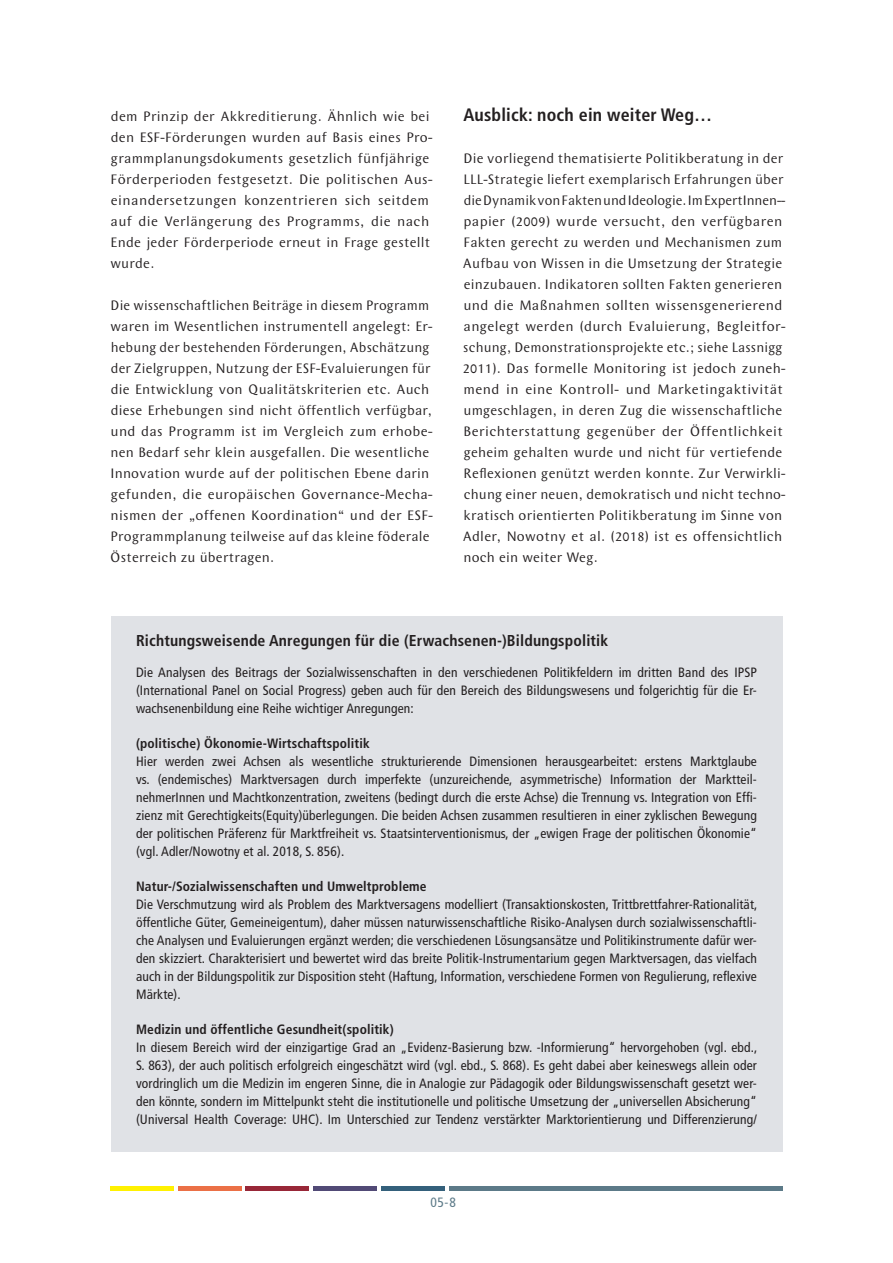
<style>
.page{position:relative;width:893px;height:1263px;background:#fff}
.page>*{position:absolute;margin:0;border:0;box-sizing:border-box;transform-origin:0 0}
.t1{font:700 condensed 18px "Frutiger LT Std";letter-spacing:.01em;color:#231f20}
.t2{font:700 condensed 15.75px "Frutiger LT Std";letter-spacing:.01em;color:#231f20}
.t3{font:14.25px/21px "Wunderlich";letter-spacing:.015em;color:#231f20}
.t4{font:condensed 13.5px/18px "Frutiger LT Std";letter-spacing:.01em;color:#231f20;text-align:justify}
.t5{font:700 condensed 13.5px "Frutiger LT Std";letter-spacing:.01em;color:#231f20}
.t6{font:condensed 13.5px "Frutiger LT Std";color:#5c7a88}
</style>
<div class="page">
<div style="left:111px;top:1186px;width:63px;height:5px;background:#fff101"></div>
<div style="left:178px;top:1186px;width:64px;height:5px;background:#eb7046"></div>
<div style="left:246px;top:1186px;width:63px;height:5px;background:#982738"></div>
<div style="left:313px;top:1186px;width:64px;height:5px;background:#514a76"></div>
<div style="left:381px;top:1186px;width:63px;height:5px;background:#34607b"></div>
<div style="left:449px;top:1186px;width:333px;height:5px;background:#5c7a88"></div>
<div style="left:111px;top:616px;width:671px;height:535px;background:#e0e2e6"></div>
<p class="t3" style="left:110px;top:106px;width:324px">dem Prinzip der Akkreditierung. Ähnlich wie bei den ESF-Förderungen wurden auf Basis eines Pro&shy;grammplanungsdokuments gesetzlich fünfjährige Förderperioden festgesetzt. Die politischen Aus&shy;einandersetzungen konzentrieren sich seitdem auf die Verlängerung des Programms, die nach Ende jeder Förderperiode erneut in Frage gestellt wurde.</p>
<p class="t3" style="left:110px;top:295px;width:324px">Die wissenschaftlichen Beiträge in diesem Programm waren im Wesentlichen instrumentell angelegt: Er&shy;hebung der bestehenden Förderungen, Abschätzung der Zielgruppen, Nutzung der ESF-Evaluierungen für die Entwicklung von Qualitätskriterien etc. Auch diese Erhebungen sind nicht öffentlich verfügbar, und das Programm ist im Vergleich zum erhobe&shy;nen Bedarf sehr klein ausgefallen. Die wesentliche Innovation wurde auf der politischen Ebene darin gefunden, die europäischen Governance-Mecha&shy;nismen der „offenen Koordination“ und der ESF-Programmplanung teilweise auf das kleine föderale Österreich zu übertragen.</p>
<h1 class="t1" style="left:463px;top:104px;width:250px">Ausblick: noch ein weiter Weg…</h1>
<p class="t3" style="left:463px;top:148px;width:324px">Die vorliegend thematisierte Politikberatung in der LLL-Strategie liefert exemplarisch Erfahrungen über die Dynamik von Fakten und Ideologie. Im ExpertInnen-- papier (2009) wurde versucht, den verfügbaren Fakten gerecht zu werden und Mechanismen zum Aufbau von Wissen in die Umsetzung der Strategie einzubauen. Indikatoren sollten Fakten generieren und die Maßnahmen sollten wissensgenerierend angelegt werden (durch Evaluierung, Begleitfor&shy;schung, Demonstrationsprojekte etc.; siehe Lassnigg 2011). Das formelle Monitoring ist jedoch zuneh&shy;mend in eine Kontroll- und Marketingaktivität umgeschlagen, in deren Zug die wissenschaftliche Berichterstattung gegenüber der Öffentlichkeit geheim gehalten wurde und nicht für vertiefende Reflexionen genützt werden konnte. Zur Verwirkli&shy;chung einer neuen, demokratisch und nicht techno&shy;kratisch orientierten Politikberatung im Sinne von Adler, Nowotny et al. (2018) ist es offensichtlich noch ein weiter Weg.</p>
<p class="t2" style="left:136px;top:631px;width:474px">Richtungsweisende Anregungen für die (Erwachsenen-)Bildungspolitik</p>
<p class="t4" style="left:136px;top:663px;width:622px">Die Analysen des Beitrags der Sozialwissenschaften in den verschiedenen Politikfeldern im dritten Band des IPSP (International Panel on Social Progress) geben auch für den Bereich des Bildungswesens und folgerichtig für die Er&shy;wachsenenbildung eine Reihe wichtiger Anregungen:</p>
<p class="t5" style="left:136px;top:735px;width:235px">(politische) Ökonomie-Wirtschaftspolitik</p>
<p class="t4" style="left:136px;top:752px;width:622px">Hier werden zwei Achsen als wesentliche strukturierende Dimensionen herausgearbeitet: erstens Marktglaube vs. (endemisches) Marktversagen durch imperfekte (unzureichende, asymmetrische) Information der Marktteil&shy;nehmerInnen und Machtkonzentration, zweitens (bedingt durch die erste Achse) die Trennung vs. Integration von Effi&shy;zienz mit Gerechtigkeits(Equity)überlegungen. Die beiden Achsen zusammen resultieren in einer zyklischen Bewegung der politischen Präferenz für Marktfreiheit vs. Staatsinterventionismus, der „ewigen Frage der politischen Ökonomie“ (vgl. Adler/Nowotny et al. 2018, S. 856).</p>
<p class="t5" style="left:136px;top:878px;width:292px">Natur-/Sozialwissenschaften und Umweltprobleme</p>
<p class="t4" style="left:136px;top:895px;width:623px">Die Verschmutzung wird als Problem des Marktversagens modelliert (Transaktionskosten, Trittbrettfahrer-Rationalität, öffentliche Güter, Gemeineigentum), daher müssen naturwissenschaftliche Risiko-Analysen durch sozialwissenschaftli&shy;che Analysen und Evaluierungen ergänzt werden; die verschiedenen Lösungsansätze und Politikinstrumente dafür wer&shy;den skizziert. Charakterisiert und bewertet wird das breite Politik-Instrumentarium gegen Marktversagen, das vielfach auch in der Bildungspolitik zur Disposition steht (Haftung, Information, verschiedene Formen von Regulierung, reflexive Märkte).</p>
<p class="t5" style="left:136px;top:1021px;width:259px">Medizin und öffentliche Gesundheit(spolitik)</p>
<p class="t4" style="left:136px;top:1038px;width:623px">In diesem Bereich wird der einzigartige Grad an „Evidenz-Basierung bzw. -Informierung“ hervorgehoben (vgl. ebd., S. 863), der auch politisch erfolgreich eingeschätzt wird (vgl. ebd., S. 868). Es geht dabei aber keineswegs allein oder vordringlich um die Medizin im engeren Sinne, die in Analogie zur Pädagogik oder Bildungswissenschaft gesetzt wer&shy;den könnte, sondern im Mittelpunkt steht die institutionelle und politische Umsetzung der „universellen Absicherung“ (Universal Health Coverage: UHC). Im Unterschied zur Tendenz verstärkter Marktorientierung und Differenzierung/</p>
<p class="t6" style="left:430px;top:1195px;width:27px">05-8</p>
</div>
